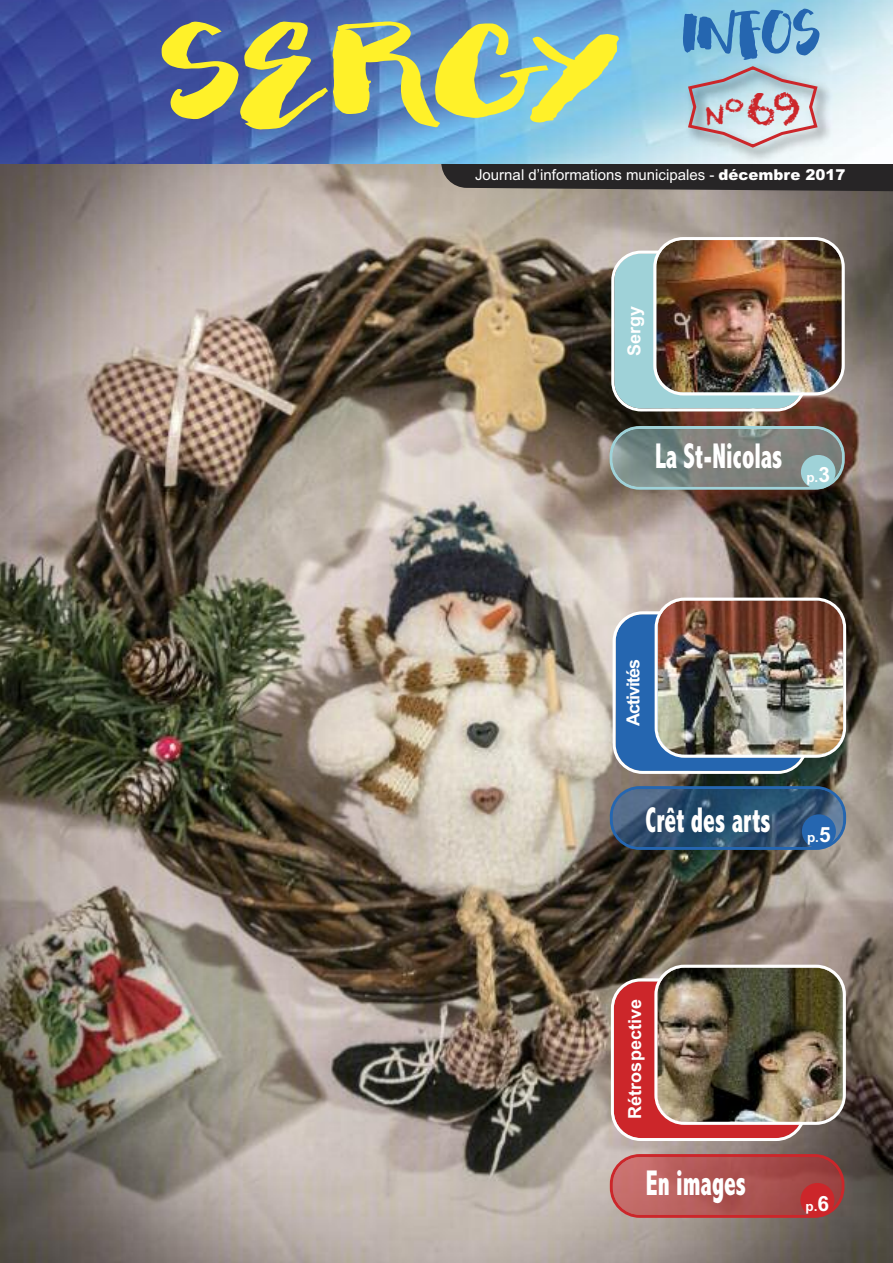
<style>
.page{position:relative;width:893px;height:1263px;background:#fff}
.page>*{position:absolute;margin:0;border:0;box-sizing:border-box;transform-origin:0 0}
.t1{font:150px "Nightgirls Alternates";letter-spacing:.025em;color:#fff129;scale:1.4 1}
.t2{font:72px "Nightgirls Alternates";color:#2566b0}
.t3{font:45px "Chalkduster";color:#cc262a}
.t4{font:800 condensed 36px "Abadi";color:#fff;scale:.7 1}
.t5{font:27px "Chalkduster";color:#cc262a}
.t6{font:700 18px "Arial";color:#fff}
.t7{font:700 18px "Arial";letter-spacing:-.05em;color:#fff}
.t8{font:15px "Arial";color:#fff}
.t9{font:700 13.5px "Arial";color:#fff}
.s1{font-weight:900}
.s2{font-size:21px}
</style>
<div class="page">
<img style="left:0;top:0;width:893px;height:1263px">
<img style="left:681px;top:59px;width:156px;height:7px">
<svg style="left:441px;top:66px;width:452px;height:125px"></svg>
<img style="left:611px;top:237px;width:234px;height:174px">
<img style="left:611px;top:965px;width:235px;height:176px">
<img style="left:613px;top:598px;width:233px;height:176px">
<svg style="left:610px;top:1154px;width:234px;height:64px"></svg>
<svg style="left:610px;top:786px;width:236px;height:64px"></svg>
<svg style="left:610px;top:426px;width:235px;height:64px"></svg>
<div style="left:802px;top:814px;width:34px;height:34px;background:#2566b0;border-radius:17px"></div>
<div style="left:801px;top:455px;width:34px;height:34px;background:#9fd2d8;border-radius:17px"></div>
<div style="left:800px;top:1183px;width:34px;height:34px;background:#cc262a;border-radius:17px"></div>
<h1 class="t1" style="left:164px;top:-32px;width:327px">SERGY</h1>
<h2 class="t2" style="left:683px;top:-17px;width:141px">INFOS</h2>
<h3 class="t3" style="left:725px;top:82px;width:77px"><sup>o</sup>69</h3>
<h3 class="t5" style="left:705px;top:99px;width:21px">N</h3>
<p class="t8" style="left:475px;top:166px;width:372px">Journal d’informations municipales - <span class="s1">décembre 2017</span></p>
<p class="t6" style="left:624px;top:356px;width:52px;rotate:-90deg">Sergy</p>
<h3 class="t4" style="left:655px;top:435px;width:183px">La St-Nicolas</h3>
<p class="t9" style="left:806px;top:470px;width:25px">p.<span class="s2">3</span></p>
<p class="t7" style="left:623px;top:726px;width:69px;rotate:-90deg">Activités</p>
<h3 class="t4" style="left:646px;top:799px;width:180px">Crêt des arts</h3>
<p class="t9" style="left:807px;top:829px;width:25px">p.<span class="s2">5</span></p>
<p class="t6" style="left:624px;top:1118px;width:121px;rotate:-90deg">Rétrospective</p>
<h3 class="t4" style="left:646px;top:1161px;width:145px">En images</h3>
<p class="t9" style="left:806px;top:1198px;width:25px">p.<span class="s2">6</span></p>
</div>
